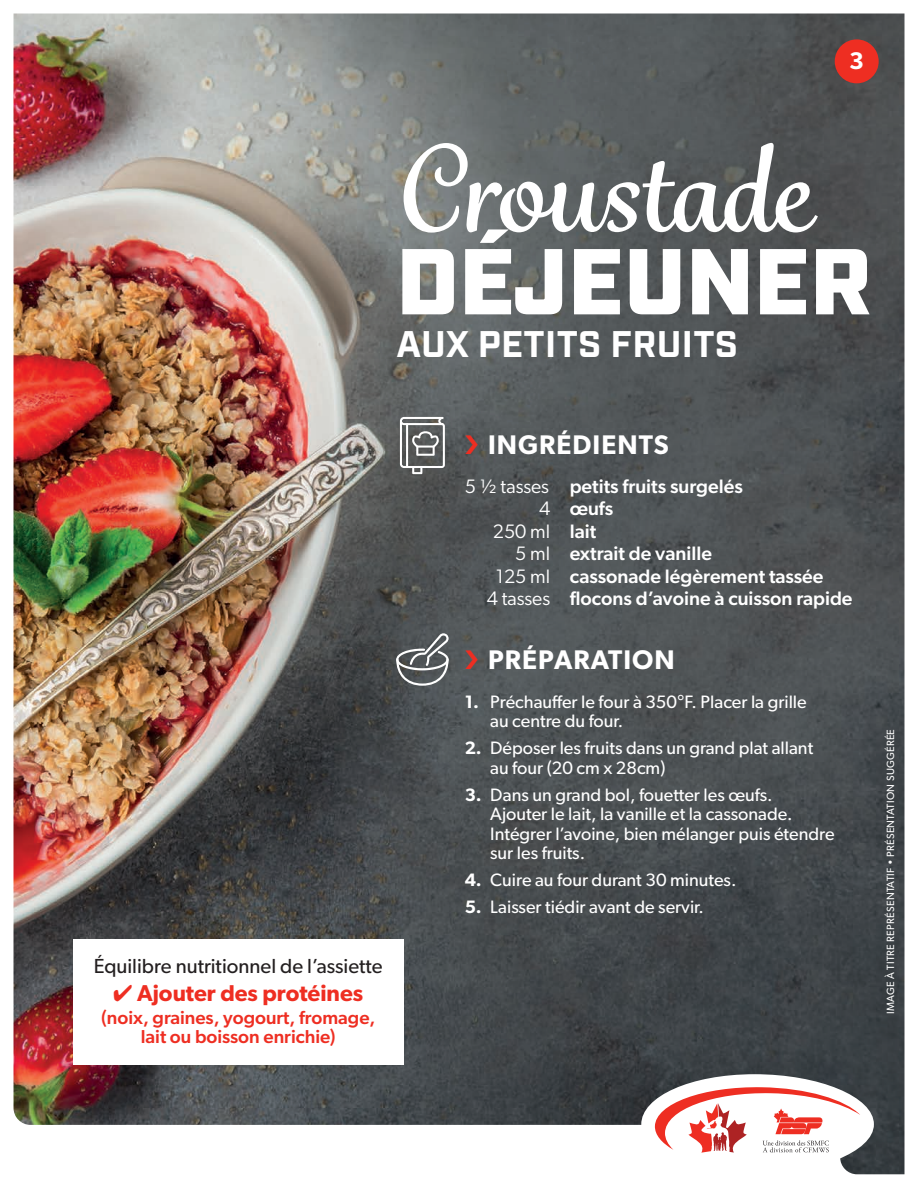
<style>
.page{position:relative;width:918px;height:1188px;background:#fff}
.page>*{position:absolute;margin:0;border:0;box-sizing:border-box;transform-origin:0 0}
.t1{font:700 114.9px "Grafolita Script";color:#fff}
.t2{font:900 93.3px "Industry";letter-spacing:.01em;color:#fff}
.t3{font:700 37.05px "Industry";letter-spacing:.01em;color:#fff}
.t4{font:600 27px "Gibson";letter-spacing:.04em;color:#fff}
.t5{font:25.5px "Source Code Variable";color:#fff}
.t6{font:600 22.95px "Gibson";color:#ee2e22}
.t7{font:20.4px "Gibson";color:#231f20}
.t8{font:500 19.5px "Gibson";color:#fff}
.t9{font:19.5px "Gibson";color:#fff}
.t10{font:500 18.75px/19.5px "Gibson";color:#ee2e22;text-align:center}
.t11{font:18px/19.5px "Gibson";color:#fff}
.t12{font:10.5px "Gibson";letter-spacing:.025em;color:#fff}
.s1{font-weight:400}
.s2{font-weight:500}
.s3{font-weight:600}
</style>
<div class="page">
<img style="left:14px;top:14px;width:890px;height:1160px">
<svg style="left:641px;top:1074px;width:233px;height:100px"></svg>
<div style="left:835px;top:39px;width:44px;height:44px;background:#ee2e22;border-radius:50%"></div>
<div style="left:73px;top:940px;width:330px;height:125px;background:#fff"></div>
<svg style="left:400px;top:417px;width:45px;height:57px"></svg>
<svg style="left:396px;top:633px;width:53px;height:53px;background:#727577"></svg>
<svg style="left:465px;top:435px;width:13px;height:19px"></svg>
<svg style="left:465px;top:650px;width:13px;height:19px"></svg>
<p class="t5" style="left:849px;top:42px;width:17px">3</p>
<p class="t1" style="left:396px;top:112px;width:415px">Croustade</p>
<p class="t2" style="left:397px;top:226px;width:476px">DÉJEUNER</p>
<p class="t3" style="left:396px;top:322px;width:343px">AUX PETITS FRUITS</p>
<p class="t7" style="left:94px;top:954px;width:290px">Équilibre nutritionnel de l’assiette</p>
<p class="t6" style="left:113px;top:980px;width:252px">✔ Ajouter des protéines</p>
<p class="t10" style="left:101px;top:1007px;width:276px">(noix, graines, yogourt, fromage, lait ou boisson enrichie)</p>
<p class="t4" style="left:488px;top:428px;width:182px">INGRÉDIENTS</p>
<p class="t8" style="left:465px;top:474px;width:280px"><span class="s1">5 ½ tasses</span> petits fruits surgelés</p>
<p class="t8" style="left:539px;top:497px;width:76px"><span class="s1">4</span> œufs</p>
<p class="t9" style="left:493px;top:519px;width:105px">250 ml <span class="s2">lait</span></p>
<p class="t8" style="left:515px;top:542px;width:198px"><span class="s1">5 ml</span> extrait de vanille</p>
<p class="t8" style="left:496px;top:564px;width:329px"><span class="s1">125 ml</span> cassonade légèrement tassée</p>
<p class="t8" style="left:487px;top:587px;width:367px"><span class="s1">4 tasses</span> flocons d’avoine à cuisson rapide</p>
<p class="t4" style="left:488px;top:644px;width:188px">PRÉPARATION</p>
<p class="t11" style="left:490px;top:692px;width:318px;text-indent:-26px"><span class="s3">1.</span> Préchauffer le four à 350°F. Placer la grille au centre du four.</p>
<p class="t11" style="left:490px;top:738px;width:325px;text-indent:-26px"><span class="s3">2.</span> Déposer les fruits dans un grand plat allant au four (20 cm x 28cm)</p>
<p class="t11" style="left:490px;top:785px;width:346px;text-indent:-26px"><span class="s3">3.</span> Dans un grand bol, fouetter les œufs.<br>Ajouter le lait, la vanille et la cassonade.<br>Intégrer l’avoine, bien mélanger puis étendre sur les fruits.</p>
<p class="t11" style="left:465px;top:870px;width:273px"><span class="s3">4.</span> Cuire au four durant 30 minutes.</p>
<p class="t11" style="left:465px;top:897px;width:241px"><span class="s3">5.</span> Laisser tiédir avant de servir.</p>
<p class="t12" style="left:884px;top:1014px;width:287px;rotate:-90deg">IMAGE À TITRE REPRÉSENTATIF • PRÉSENTATION SUGGÉRÉE</p>
</div>
